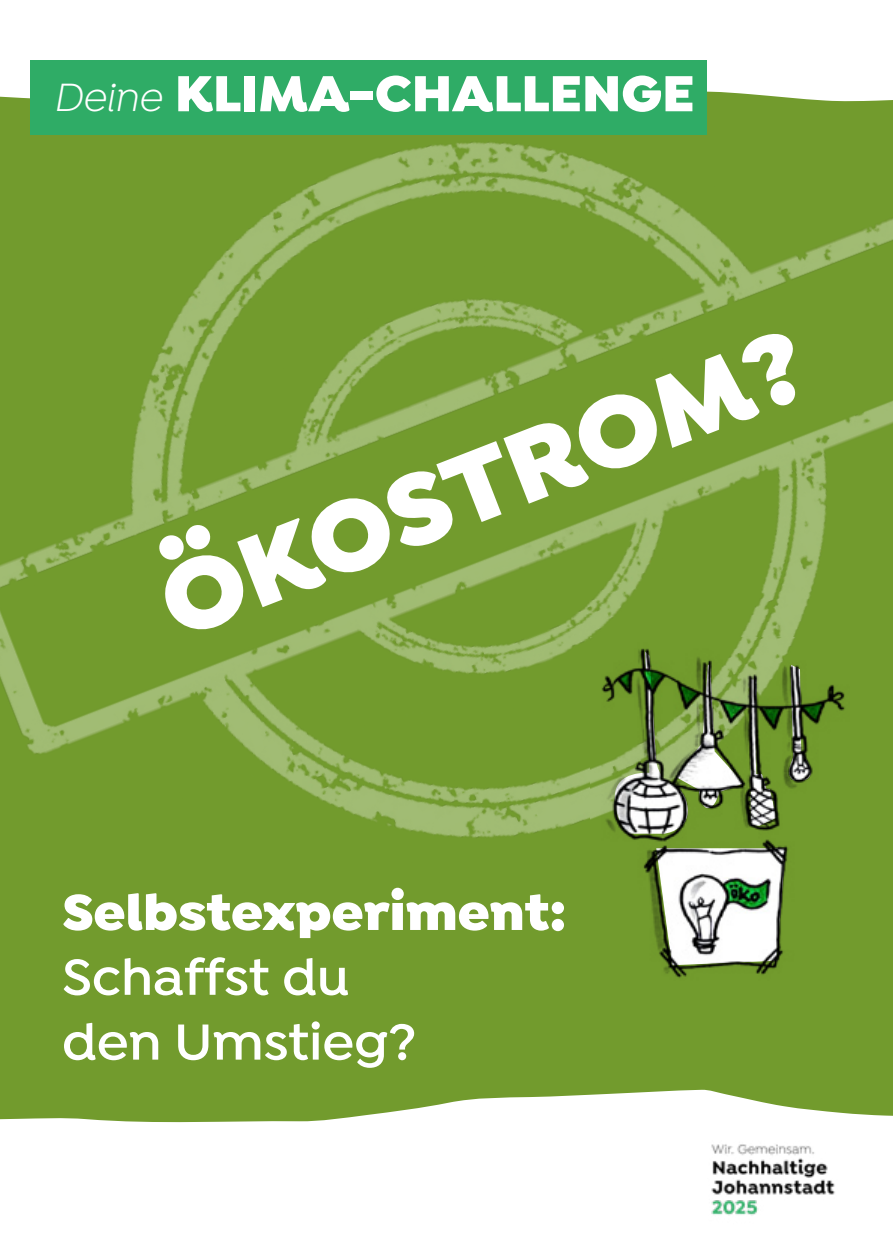
<style>
.page{position:relative;width:893px;height:1259px;background:#fff}
.page>*{position:absolute;margin:0;border:0;box-sizing:border-box;transform-origin:0 0}
.t1{font:900 108px "Isidora";color:#fff}
.t2{font:900 54px "Isidora";color:#fff}
.t3{font:600 54px/64.8px "Isidora";color:#fff}
.s1{font-weight:400;font-style:italic;font-size:42px}
</style>
<div class="page">
<img style="left:0;top:60px;width:893px;height:1063px">
<img style="left:594px;top:640px;width:256px;height:340px">
<img style="left:711px;top:1144px;width:124px;height:72px">
<p class="t2" style="left:53px;top:59px;width:643px"><span class="s1">Deine</span> KLIMA-CHALLENGE</p>
<h1 class="t1" style="left:139px;top:541px;width:685px;rotate:-21deg">ÖKOSTROM?</h1>
<p class="t2" style="left:62px;top:877px;width:506px">Selbstexperiment:</p>
<p class="t3" style="left:62px;top:947px;width:356px">Schaffst du den Umstieg?</p>
</div>
